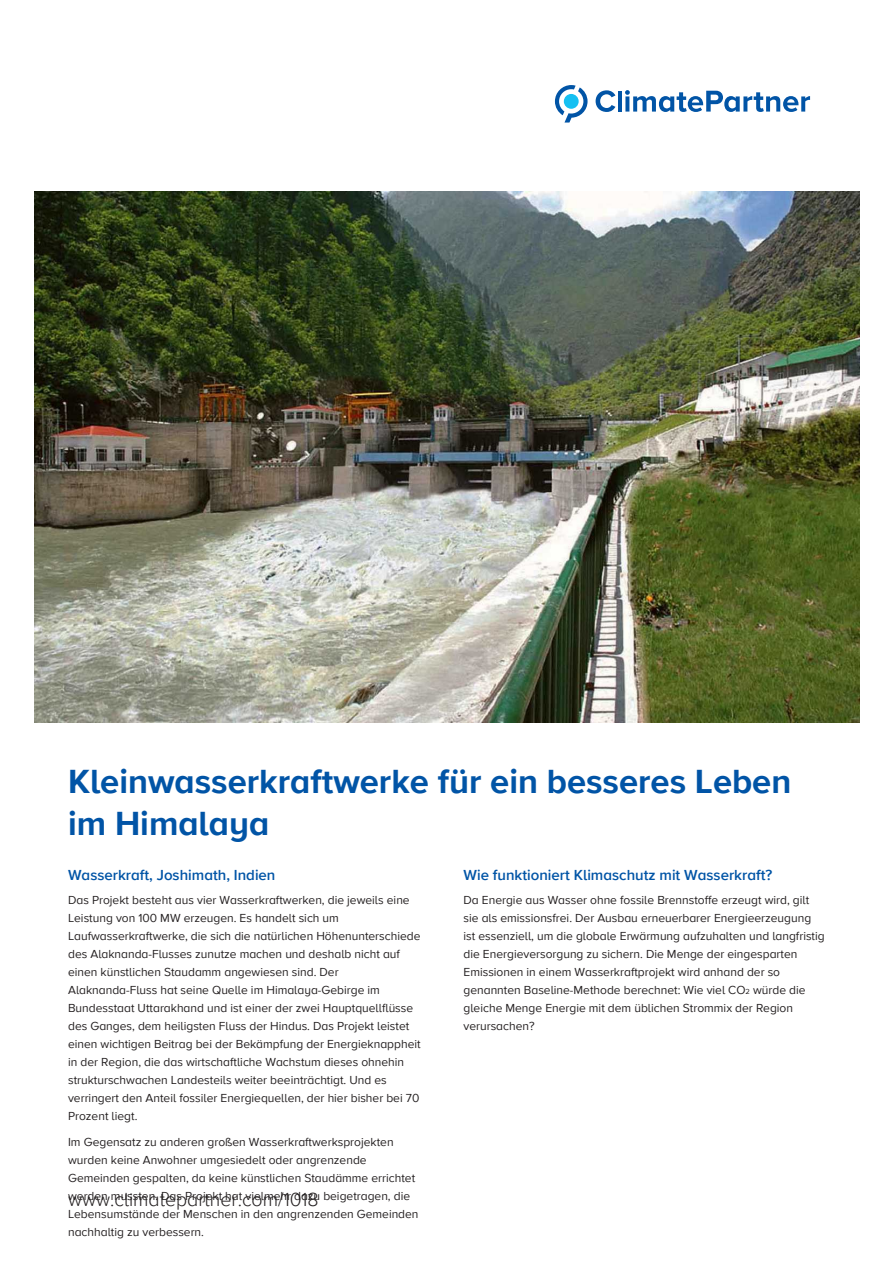
<style>
.page{position:relative;width:893px;height:1263px;background:#fff}
.page>*{position:absolute;margin:0;border:0;box-sizing:border-box;transform-origin:0 0}
.t1{font:700 34.5px/42px "Proxima Nova A";color:#0154a6}
.t2{font:300 19.5px "Proxima Nova A";color:#231f20}
.t3{font:600 15px "Proxima Nova A";color:#0154a6}
.t4{font:12px/18px "Proxima Nova A";color:#231f20}
.s1{font-size:7.5px}
</style>
<div class="page">
<svg style="left:596px;top:90px;width:19px;height:22px"></svg>
<hr style="left:618px;top:91px;width:4px;height:21px;background:#0154a6">
<svg style="left:625px;top:90px;width:185px;height:22px"></svg>
<svg style="left:555px;top:85px;width:33px;height:38px"></svg>
<img style="left:34px;top:191px;width:825px;height:532px">
<h1 class="t1" style="left:68px;top:761px;width:725px">Kleinwasserkraftwerke für ein besseres Leben im Himalaya</h1>
<p class="t3" style="left:68px;top:866px;width:209px">Wasserkraft, Joshimath, Indien</p>
<p class="t4" style="left:68px;top:891px;width:354px">Das Projekt besteht aus vier Wasserkraftwerken, die jeweils eine Leistung von 100 MW erzeugen. Es handelt sich um Laufwasserkraftwerke, die sich die natürlichen Höhenunterschiede des Alaknanda-Flusses zunutze machen und deshalb nicht auf einen künstlichen Staudamm angewiesen sind. Der Alaknanda-Fluss hat seine Quelle im Himalaya-Gebirge im Bundesstaat Uttarakhand und ist einer der zwei Hauptquellflüsse des Ganges, dem heiligsten Fluss der Hindus. Das Projekt leistet einen wichtigen Beitrag bei der Bekämpfung der Energieknappheit in der Region, die das wirtschaftliche Wachstum dieses ohnehin strukturschwachen Landesteils weiter beeinträchtigt. Und es verringert den Anteil fossiler Energiequellen, der hier bisher bei 70<br>Prozent liegt.</p>
<p class="t4" style="left:68px;top:1134px;width:352px">Im Gegensatz zu anderen großen Wasserkraftwerksprojekten wurden keine Anwohner umgesiedelt oder angrenzende Gemeinden gespalten, da keine künstlichen Staudämme errichtet werden mussten. Das Projekt hat vielmehr dazu beigetragen, die Lebensumstände der Menschen in den angrenzenden Gemeinden nachhaltig zu verbessern.</p>
<p class="t3" style="left:464px;top:866px;width:310px">Wie funktioniert Klimaschutz mit Wasserkraft?</p>
<p class="t4" style="left:464px;top:891px;width:363px">Da Energie aus Wasser ohne fossile Brennstoffe erzeugt wird, gilt sie als emissionsfrei. Der Ausbau erneuerbarer Energieerzeugung ist essenziell, um die globale Erwärmung aufzuhalten und langfristig die Energieversorgung zu sichern. Die Menge der eingesparten Emissionen in einem Wasserkraftprojekt wird anhand der so genannten Baseline-Methode berechnet: Wie viel CO<span class="s1">2</span> würde die gleiche Menge Energie mit dem üblichen Strommix der Region verursachen?</p>
<h2 class="t2" style="left:68px;top:1188px;width:252px">www.climatepartner.com/1018</h2>
</div>
